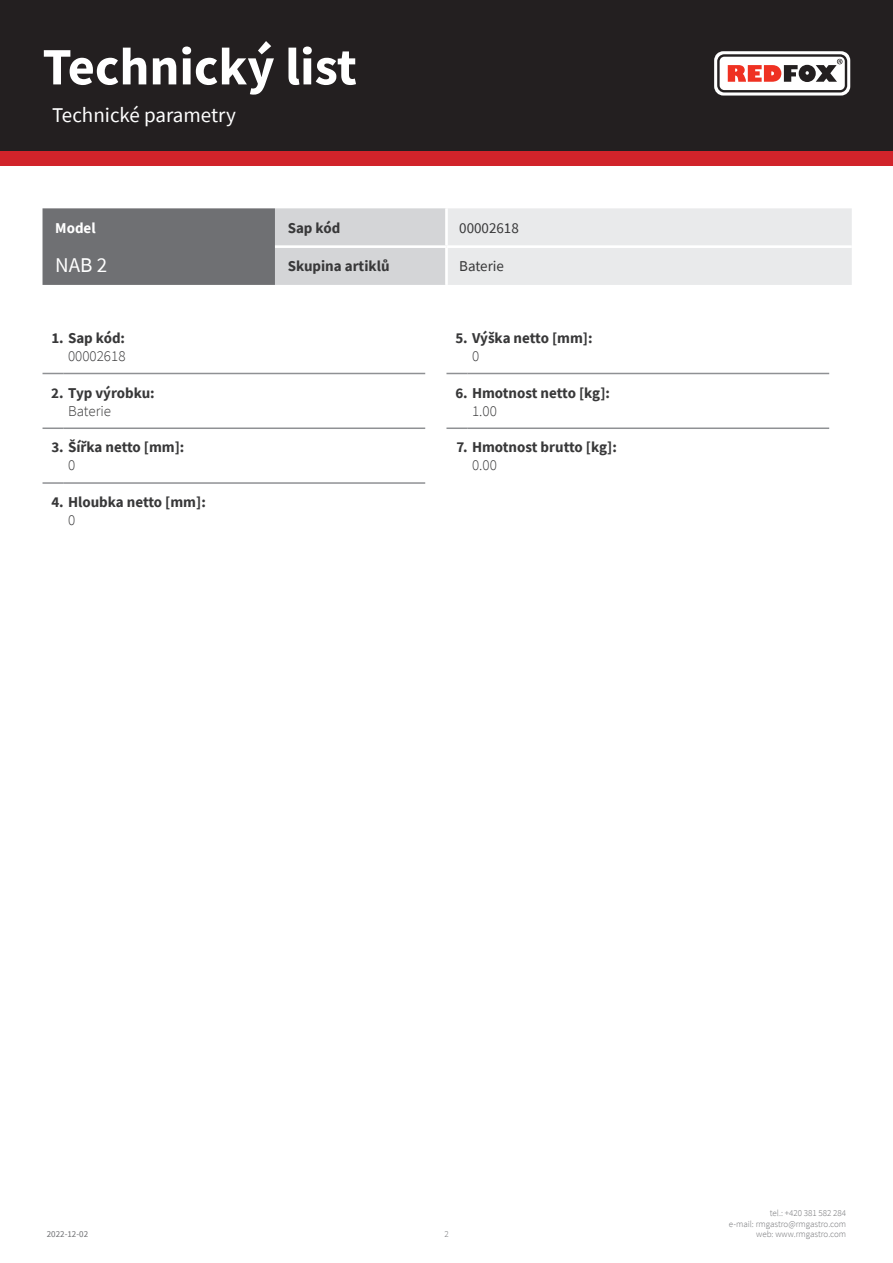
<style>
.page{position:relative;width:893px;height:1263px;background:#fff}
.page>*{position:absolute;margin:0;border:0;box-sizing:border-box;transform-origin:0 0}
.t1{font:700 52.5px "Source Sans Pro";color:#fff}
.kapitola{font:21px "Source Sans Pro";color:#fff}
.tabulka_-_headline{font:21px "Source Sans Pro";color:#fff}
.WebTechnicalNr{font:700 15px "Source Sans Pro";color:#383839}
.WebTechnicalValue{font:300 15px "Source Sans Pro";color:#383839}
.tabulka_-_text{font:700 15px "Source Sans Pro";color:#383839}
.tabulka_-_text-2{font:15px "Source Sans Pro";color:#383839}
.tabulka_-_text-3{font:700 15px "Source Sans Pro";color:#fff}
.t2{font:300 9px/10.8px "Source Sans Pro";color:#6f7073;text-align:right}
.t3{font:9px "Source Sans Pro";color:#6f7073}
</style>
<div class="page">
<div style="left:0;top:0;width:893px;height:166px;background:#d1232a"></div>
<div style="left:0;top:0;width:893px;height:151px;background:#231f20"></div>
<svg style="left:714px;top:51px;width:136px;height:45px"></svg>
<hr style="left:64px;top:373px;width:361px;height:1px;background:#8f9194">
<hr style="left:468px;top:373px;width:361px;height:1px;background:#8f9194">
<hr style="left:64px;top:427px;width:361px;height:2px;background:#8f9194">
<hr style="left:468px;top:427px;width:361px;height:2px;background:#8f9194">
<hr style="left:64px;top:482px;width:361px;height:2px;background:#8f9194">
<svg style="left:43px;top:373px;width:21px;height:1px"></svg>
<svg style="left:446px;top:373px;width:22px;height:1px"></svg>
<hr style="left:43px;top:427px;width:21px;height:2px;background:#8f9194">
<hr style="left:446px;top:427px;width:22px;height:2px;background:#8f9194">
<hr style="left:43px;top:482px;width:21px;height:2px;background:#8f9194">
<svg style="left:43px;top:208px;width:809px;height:77px;background:#c0c1c3"></svg>
<hr style="left:445px;top:208px;width:3px;height:37px;background:#fff">
<hr style="left:275px;top:245px;width:171px;height:3px;background:#fff">
<hr style="left:446px;top:245px;width:406px;height:3px;background:#fff">
<hr style="left:445px;top:248px;width:3px;height:37px;background:#fff">
<h1 class="t1" style="left:43px;top:31px;width:316px">Technický list</h1>
<p class="kapitola" style="left:52px;top:101px;width:185px">Technické parametry</p>
<p class="tabulka_-_text-3" style="left:55px;top:218px;width:42px">Model</p>
<p class="tabulka_-_text" style="left:288px;top:218px;width:54px">Sap kód</p>
<p class="tabulka_-_text-2" style="left:459px;top:219px;width:61px">00002618</p>
<p class="tabulka_-_headline" style="left:55px;top:251px;width:53px">NAB 2</p>
<p class="tabulka_-_text" style="left:288px;top:256px;width:103px">Skupina artiklů</p>
<p class="tabulka_-_text-2" style="left:459px;top:257px;width:46px">Baterie</p>
<p class="WebTechnicalNr" style="left:51px;top:328px;width:75px">1. Sap kód:</p>
<p class="WebTechnicalValue" style="left:68px;top:347px;width:59px">00002618</p>
<p class="WebTechnicalNr" style="left:456px;top:328px;width:139px">5. Výška netto [mm]:</p>
<p class="WebTechnicalValue" style="left:472px;top:347px;width:9px">0</p>
<p class="WebTechnicalNr" style="left:51px;top:382px;width:105px">2. Typ výrobku:</p>
<p class="WebTechnicalValue" style="left:68px;top:401px;width:45px">Baterie</p>
<p class="WebTechnicalNr" style="left:455px;top:382px;width:156px">6. Hmotnost netto [kg]:</p>
<p class="WebTechnicalValue" style="left:472px;top:401px;width:26px">1.00</p>
<p class="WebTechnicalNr" style="left:52px;top:437px;width:134px">3. Šířka netto [mm]:</p>
<p class="WebTechnicalValue" style="left:68px;top:456px;width:9px">0</p>
<p class="WebTechnicalNr" style="left:456px;top:437px;width:162px">7. Hmotnost brutto [kg]:</p>
<p class="WebTechnicalValue" style="left:472px;top:456px;width:26px">0.00</p>
<p class="WebTechnicalNr" style="left:51px;top:492px;width:156px">4. Hloubka netto [mm]:</p>
<p class="WebTechnicalValue" style="left:68px;top:511px;width:9px">0</p>
<p class="t3" style="left:47px;top:1229px;width:43px">2022-12-02</p>
<p class="t2" style="left:444px;top:1229px;width:6px">2</p>
<p class="t2" style="left:729px;top:1207px;width:119px">tel.: +420 381 582 284<br>e-mail: rmgastro@rmgastro.com web: www.rmgastro.com</p>
</div>
